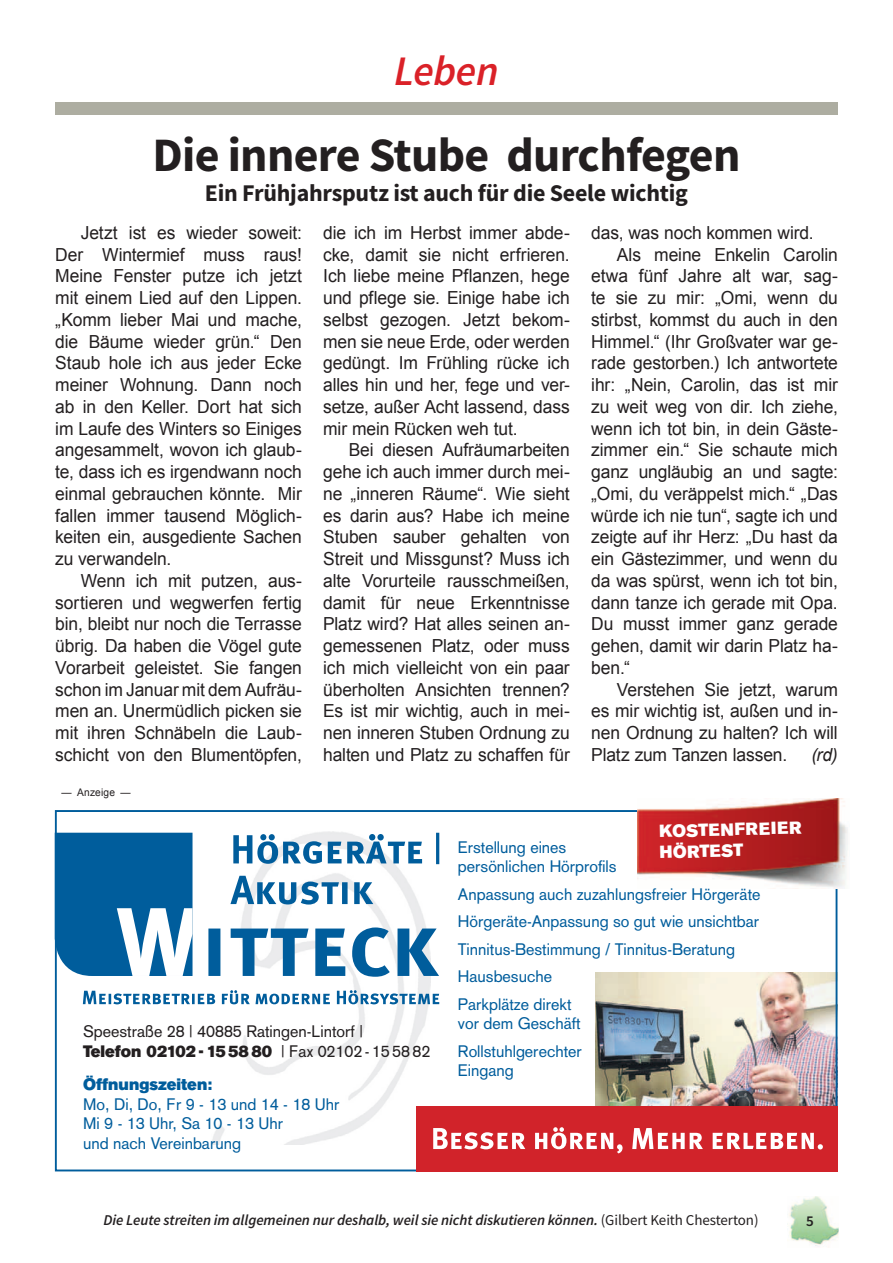
<style>
.page{position:relative;width:893px;height:1263px;background:#fff}
.page>*{position:absolute;margin:0;border:0;box-sizing:border-box;transform-origin:0 0}
.t1{font:700 48px "Source Sans Pro";letter-spacing:-.015em;color:#231f20}
.t2{font:italic 600 42px "Source Sans Pro";letter-spacing:-.01em;color:#da2128}
.t3{font:700 24px "Source Sans Pro";letter-spacing:-.01em;color:#231f20}
.t4{font:18px/21.8px "Arial";letter-spacing:-.01em;color:#231f20;text-align:justify}
.t5{font:italic 18px "Arial";color:#231f20}
.t6{font:17.4px/20.5px "Akzidenz Grotesk BQ Super";color:#fff}
.t7{font:16.35px/27.6px "Akzidenz Grotesk";color:#005d9c}
.t8{font:16.35px/33px "Akzidenz Grotesk BQ Super";color:#231f20}
.t9{font:16.35px "Akzidenz Grotesk";color:#231f20}
.t10{font:italic 600 15px "Source Sans Pro";letter-spacing:-.005em;color:#231f20}
.t11{font:600 15px "Source Sans Pro";color:#231f20}
.t12{font:10.5px "Arial";letter-spacing:.015em;color:#231f20}
.s1{font-family:"Akzidenz Grotesk"}
.s2{color:#005d9c}
.s3{font-weight:400;font-style:normal}
</style>
<div class="page">
<img style="left:789px;top:1196px;width:50px;height:50px">
<div style="left:55px;top:102px;width:783px;height:13px;background:#adada1"></div>
<img style="left:211px;top:832px;width:219px;height:313px">
<svg style="left:83px;top:990px;width:356px;height:14px"></svg>
<svg style="left:208px;top:927px;width:231px;height:50px"></svg>
<svg style="left:58px;top:833px;width:135px;height:143px"></svg>
<svg style="left:230px;top:876px;width:143px;height:28px"></svg>
<svg style="left:233px;top:833px;width:206px;height:31px"></svg>
<img style="left:595px;top:973px;width:239px;height:133px">
<img style="left:638px;top:799px;width:210px;height:89px">
<div style="left:416px;top:1106px;width:421px;height:65px;background:#d1232a"></div>
<svg style="left:433px;top:1128px;width:92px;height:21px"></svg>
<svg style="left:535px;top:1127px;width:88px;height:26px"></svg>
<svg style="left:632px;top:1128px;width:71px;height:21px"></svg>
<svg style="left:713px;top:1133px;width:110px;height:16px"></svg>
<h2 class="t2" style="left:394px;top:55px;width:106px">Leben</h2>
<h1 class="t1" style="left:152px;top:136px;width:589px">Die innere Stube durchfegen</h1>
<h3 class="t3" style="left:205px;top:183px;width:485px">Ein Frühjahrsputz ist auch für die Seele wichtig</h3>
<p class="t4" style="left:55px;top:222px;width:248px;text-indent:26px">Jetzt ist es wieder soweit:<br>Der Wintermief muss raus!<br>Meine Fenster putze ich jetzt mit einem Lied auf den Lippen. „Komm lieber Mai und mache, die Bäume wieder grün.“ Den Staub hole ich aus jeder Ecke meiner Wohnung. Dann noch ab in den Keller. Dort hat sich im Laufe des Winters so Einiges angesammelt, wovon ich glaub&shy;te, dass ich es irgendwann noch einmal gebrauchen könnte. Mir fallen immer tausend Möglich&shy;keiten ein, ausgediente Sachen zu verwandeln.</p>
<p class="t4" style="left:55px;top:570px;width:248px;text-indent:26px">Wenn ich mit putzen, aus&shy;sortieren und wegwerfen fertig bin, bleibt nur noch die Terrasse übrig. Da haben die Vögel gute Vorarbeit geleistet. Sie fangen schon im Januar mit dem Aufräu&shy;men an. Unermüdlich picken sie mit ihren Schnäbeln die Laub&shy;schicht von den Blumentöpfen,</p>
<p class="t12" style="left:62px;top:786px;width:70px">— Anzeige —</p>
<p class="t4" style="left:323px;top:222px;width:248px">die ich im Herbst immer abde&shy;cke, damit sie nicht erfrieren.<br>Ich liebe meine Pflanzen, hege und pflege sie. Einige habe ich selbst gezogen. Jetzt bekom&shy;men sie neue Erde, oder werden gedüngt. Im Frühling rücke ich alles hin und her, fege und ver&shy;setze, außer Acht lassend, dass mir mein Rücken weh tut.</p>
<p class="t4" style="left:323px;top:439px;width:248px;text-indent:26px">Bei diesen Aufräumarbeiten gehe ich auch immer durch mei&shy;ne „inneren Räume“. Wie sieht es darin aus? Habe ich meine Stuben sauber gehalten von Streit und Missgunst? Muss ich alte Vorurteile rausschmeißen, damit für neue Erkenntnisse Platz wird? Hat alles seinen an&shy;gemessenen Platz, oder muss ich mich vielleicht von ein paar überholten Ansichten trennen?<br>Es ist mir wichtig, auch in mei&shy;nen inneren Stuben Ordnung zu halten und Platz zu schaffen für</p>
<p class="t4" style="left:591px;top:222px;width:224px">das, was noch kommen wird.</p>
<p class="t4" style="left:617px;top:243px;width:223px">Als meine Enkelin Carolin</p>
<p class="t4" style="left:591px;top:265px;width:248px">etwa fünf Jahre alt war, sag-</p>
<p class="t4" style="left:591px;top:287px;width:248px">te sie zu mir: „Omi, wenn du</p>
<p class="t4" style="left:591px;top:309px;width:248px">stirbst, kommst du auch in den</p>
<p class="t4" style="left:591px;top:330px;width:248px">Himmel.“ (Ihr Großvater war ge-</p>
<p class="t4" style="left:591px;top:352px;width:248px">rade gestorben.) Ich antwortete</p>
<p class="t4" style="left:591px;top:374px;width:248px">ihr: „Nein, Carolin, das ist mir</p>
<p class="t4" style="left:591px;top:396px;width:248px">zu weit weg von dir. Ich ziehe,</p>
<p class="t4" style="left:591px;top:417px;width:248px">wenn ich tot bin, in dein Gäste-</p>
<p class="t4" style="left:591px;top:439px;width:248px">zimmer ein.“ Sie schaute mich</p>
<p class="t4" style="left:591px;top:461px;width:248px">ganz ungläubig an und sagte:</p>
<p class="t4" style="left:591px;top:483px;width:248px">„Omi, du veräppelst mich.“ „Das</p>
<p class="t4" style="left:591px;top:504px;width:248px">würde ich nie tun“, sagte ich und</p>
<p class="t4" style="left:591px;top:526px;width:248px">zeigte auf ihr Herz: „Du hast da</p>
<p class="t4" style="left:591px;top:548px;width:248px">ein Gästezimmer, und wenn du</p>
<p class="t4" style="left:591px;top:570px;width:248px">da was spürst, wenn ich tot bin,</p>
<p class="t4" style="left:591px;top:591px;width:248px">dann tanze ich gerade mit Opa.</p>
<p class="t4" style="left:591px;top:613px;width:248px">Du musst immer ganz gerade</p>
<p class="t4" style="left:591px;top:635px;width:248px">gehen, damit wir darin Platz ha-</p>
<p class="t4" style="left:591px;top:657px;width:40px">ben.“</p>
<p class="t4" style="left:617px;top:678px;width:223px">Verstehen Sie jetzt, warum</p>
<p class="t4" style="left:591px;top:700px;width:248px">es mir wichtig ist, außen und in-</p>
<p class="t4" style="left:591px;top:722px;width:248px">nen Ordnung zu halten? Ich will</p>
<p class="t4" style="left:591px;top:744px;width:197px">Platz zum Tanzen lassen.</p>
<p class="t5" style="left:811px;top:744px;width:28px">(rd)</p>
<p class="t9" style="left:83px;top:1025px;width:281px">Speestraße 28 | 40885 Ratingen-Lintorf |</p>
<p class="t8" style="left:83px;top:1035px;width:349px">Telefon 02102-155880 <span class="s1">| Fax 02102 - 15 58 82<br></span><span class="s2">Öffnungszeiten:</span></p>
<p class="t7" style="left:83px;top:1096px;width:258px;line-height:19.6px">Mo, Di, Do, Fr 9 - 13 und 14 - 18 Uhr<br>Mi 9 - 13 Uhr, Sa 10 - 13 Uhr<br>und nach Vereinbarung</p>
<p class="t6" style="left:659px;top:822px;width:144px;rotate:-2deg">KOSTENFREIER<br>HÖRTEST</p>
<p class="t7" style="left:458px;top:839px;width:160px;line-height:19.4px">Erstellung eines persönlichen Hörprofils</p>
<p class="t7" style="left:458px;top:882px;width:304px">Anpassung auch zuzahlungsfreier Hörgeräte<br>Hörgeräte-Anpassung so gut wie unsichtbar<br>Tinnitus-Bestimmung / Tinnitus-Beratung<br>Hausbesuche<br>Parkplätze direkt</p>
<p class="t7" style="left:458px;top:1011px;width:125px">vor dem Geschäft<br>Rollstuhlgerechter</p>
<p class="t7" style="left:458px;top:1058px;width:57px">Eingang</p>
<p class="t10" style="left:104px;top:1214px;width:657px">Die Leute streiten im allgemeinen nur deshalb, weil sie nicht diskutieren können. <span class="s3">(Gilbert Keith Chesterton)</span></p>
<p class="t11" style="left:806px;top:1212px;width:9px">5</p>
</div>
